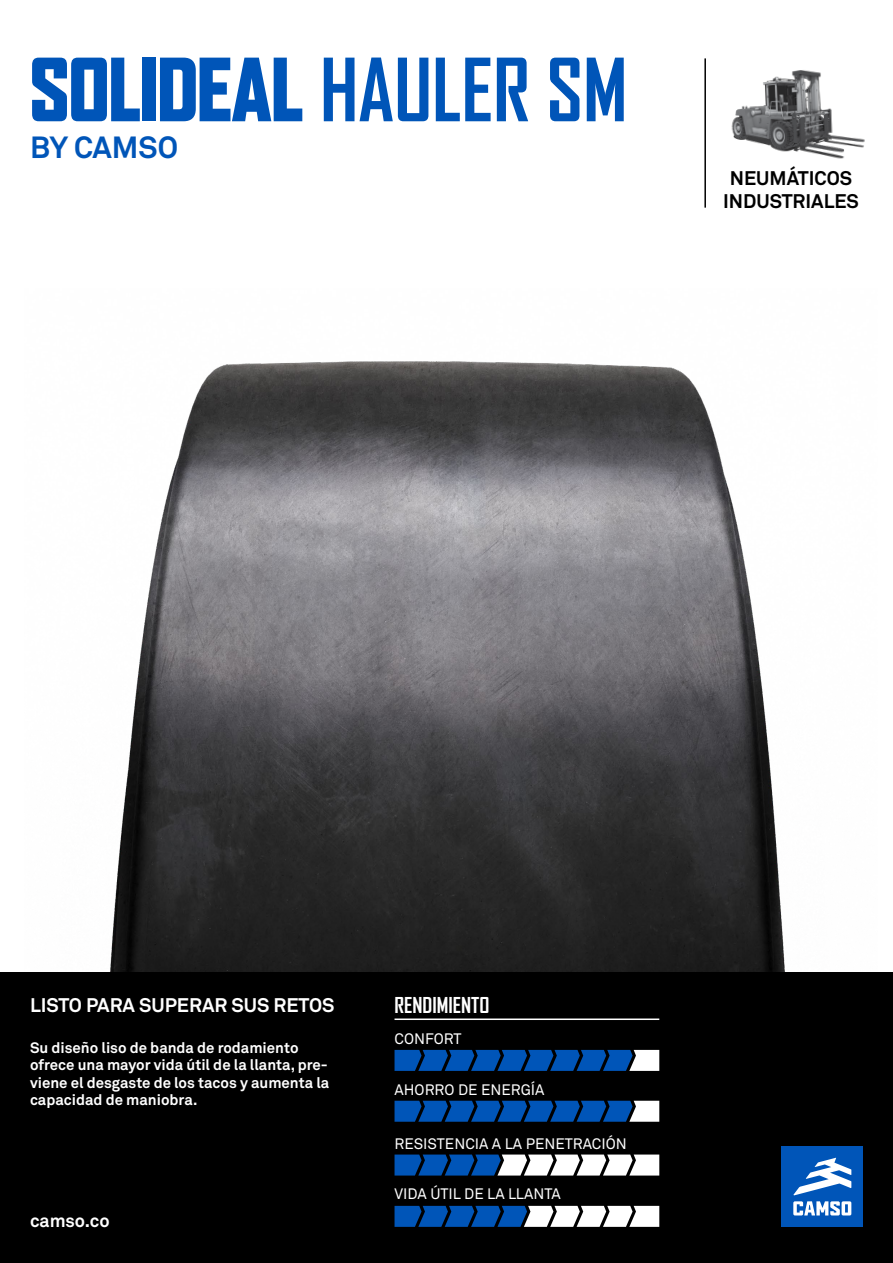
<style>
.page{position:relative;width:893px;height:1263px;background:#fff}
.page>*{position:absolute;margin:0;border:0;box-sizing:border-box;transform-origin:0 0}
.t1{font:900 83.25px "Agency FB";color:#0055b8;scale:.93 1}
.t2{font:700 30.3px "Akkurat Office";color:#0055b8}
.t3{font:700 21px "Agency FB";color:#fff}
.t4{font:700 19.5px "Akkurat Office";color:#fff}
.t5{font:700 19.5px/22.5px "Akkurat Office";color:#000;text-align:center}
.t6{font:700 18px "Akkurat Office";color:#fff}
.t7{font:700 15px/17.2px "Akkurat Office";color:#fff}
.t8{font:15px "Akkurat Office";color:#fff}
.s1{font-weight:700}
</style>
<div class="page">
<img style="left:25px;top:361px;width:853px;height:612px">
<div style="left:0;top:973px;width:893px;height:290px;background:#000"></div>
<div style="left:782px;top:1146px;width:81px;height:81px;background:#0055b8"></div>
<svg style="left:793px;top:1201px;width:58px;height:14px"></svg>
<svg style="left:793px;top:1158px;width:58px;height:37px"></svg>
<hr style="left:394px;top:1018px;width:265px;height:2px;background:#fff">
<svg style="left:395px;top:1050px;width:264px;height:21px;background:#185ba8"></svg>
<svg style="left:395px;top:1101px;width:264px;height:21px;background:#185aa7"></svg>
<svg style="left:395px;top:1154px;width:264px;height:21px;background:#84a1c3"></svg>
<svg style="left:395px;top:1206px;width:264px;height:21px;background:#7095c1"></svg>
<img style="left:731px;top:70px;width:134px;height:89px">
<hr style="left:704px;top:58px;width:2px;height:150px;background:#000">
<h1 class="t1" style="left:30px;top:41px;width:644px">SOLIDEAL <span class="s1">HAULER SM</span></h1>
<h2 class="t2" style="left:30px;top:128px;width:150px">BY CAMSO</h2>
<h3 class="t5" style="left:723px;top:167px;width:137px">NEUMÁTICOS<br>INDUSTRIALES</h3>
<h3 class="t4" style="left:30px;top:993px;width:306px">LISTO PARA SUPERAR SUS RETOS</h3>
<p class="t7" style="left:30px;top:1039px;width:301px">Su diseño liso de banda de rodamiento ofrece una mayor vida útil de la llanta, pre&shy;viene el desgaste de los tacos y aumenta la capacidad de maniobra.</p>
<p class="t6" style="left:30px;top:1209px;width:81px">camso.co</p>
<h3 class="t3" style="left:394px;top:992px;width:96px">RENDIMIENTO</h3>
<p class="t8" style="left:394px;top:1030px;width:69px">CONFORT</p>
<p class="t8" style="left:394px;top:1081px;width:152px">AHORRO DE ENERGÍA</p>
<p class="t8" style="left:394px;top:1134px;width:234px">RESISTENCIA A LA PENETRACIÓN</p>
<p class="t8" style="left:394px;top:1185px;width:168px">VIDA ÚTIL DE LA LLANTA</p>
</div>
